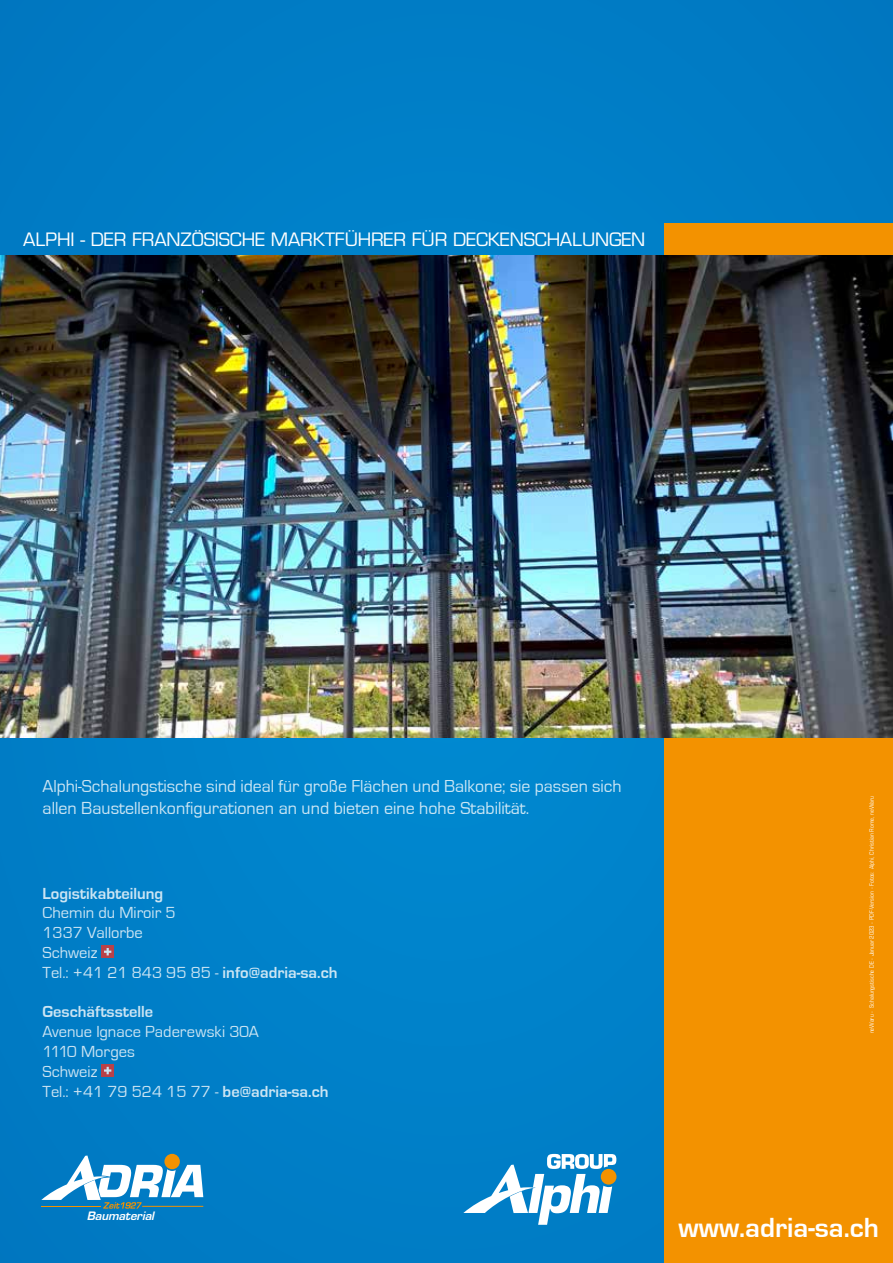
<style>
.page{position:relative;width:893px;height:1263px;background:#007ec7}
.page>*{position:absolute;margin:0;border:0;box-sizing:border-box;transform-origin:0 0}
.t1{font:700 28.5px "Eurostile";color:#fff}
.t2{font:18px/21.6px "Eurostile";color:#fff}
.t3{font:18px "Eurostile LT Std";letter-spacing:-.01em;color:#fff}
.t4{font:16.5px/19.8px "Eurostile";color:#fff}
.t5{font:700 16.5px "Eurostile";color:#fff}
.t6{font:italic 600 11.25px "Eurostile LT Std";letter-spacing:-.005em;color:#fff}
.t7{font:condensed 6px "Eurostile LT Std";color:#fff}
.s1{font-weight:700}
</style>
<div class="page">
<div style="left:664px;top:223px;width:229px;height:1040px;background:#f39200"></div>
<img style="left:0;top:255px;width:893px;height:483px">
<svg style="left:101px;top:945px;width:13px;height:13px"></svg>
<svg style="left:104px;top:948px;width:7px;height:7px"></svg>
<svg style="left:101px;top:1064px;width:13px;height:13px"></svg>
<svg style="left:104px;top:1067px;width:7px;height:7px"></svg>
<svg style="left:41px;top:1155px;width:162px;height:54px"></svg>
<hr style="left:142px;top:1206px;width:61px;height:1px;background:#f39200">
<hr style="left:41px;top:1206px;width:60px;height:1px;background:#f39200">
<svg style="left:463px;top:1154px;width:153px;height:71px"></svg>
<p class="t3" style="left:23px;top:228px;width:623px">ALPHI - DER FRANZÖSISCHE MARKTFÜHRER FÜR DECKENSCHALUNGEN</p>
<p class="t2" style="left:43px;top:776px;width:581px">Alphi-Schalungstische sind ideal für große Flächen und Balkone; sie passen sich allen Baustellenkonfigurationen an und bieten eine hohe Stabilität.</p>
<p class="t5" style="left:43px;top:884px;width:122px">Logistikabteilung</p>
<p class="t4" style="left:43px;top:903px;width:297px">Chemin du Miroir 5<br>1337 Vallorbe<br>Schweiz<br>Tel.: +41 21 843 95 85 - <span class="s1">info@adria-sa.ch</span></p>
<p class="t5" style="left:43px;top:1003px;width:112px">Geschäftsstelle</p>
<p class="t4" style="left:43px;top:1022px;width:288px">Avenue Ignace Paderewski 30A<br>1110 Morges<br>Schweiz<br>Tel.: +41 79 524 15 77 - <span class="s1">be@adria-sa.ch</span></p>
<p class="t6" style="left:87px;top:1208px;width:69px">Baumaterial</p>
<p class="t7" style="left:868px;top:1033px;width:239px;rotate:-90deg">neWaru - Schalungstische DE - Januar 2023 - PDF-Version - Fotos: Alphi, Christian Rome, neWaru</p>
<h1 class="t1" style="left:678px;top:1212px;width:202px">www.adria-sa.ch</h1>
</div>
